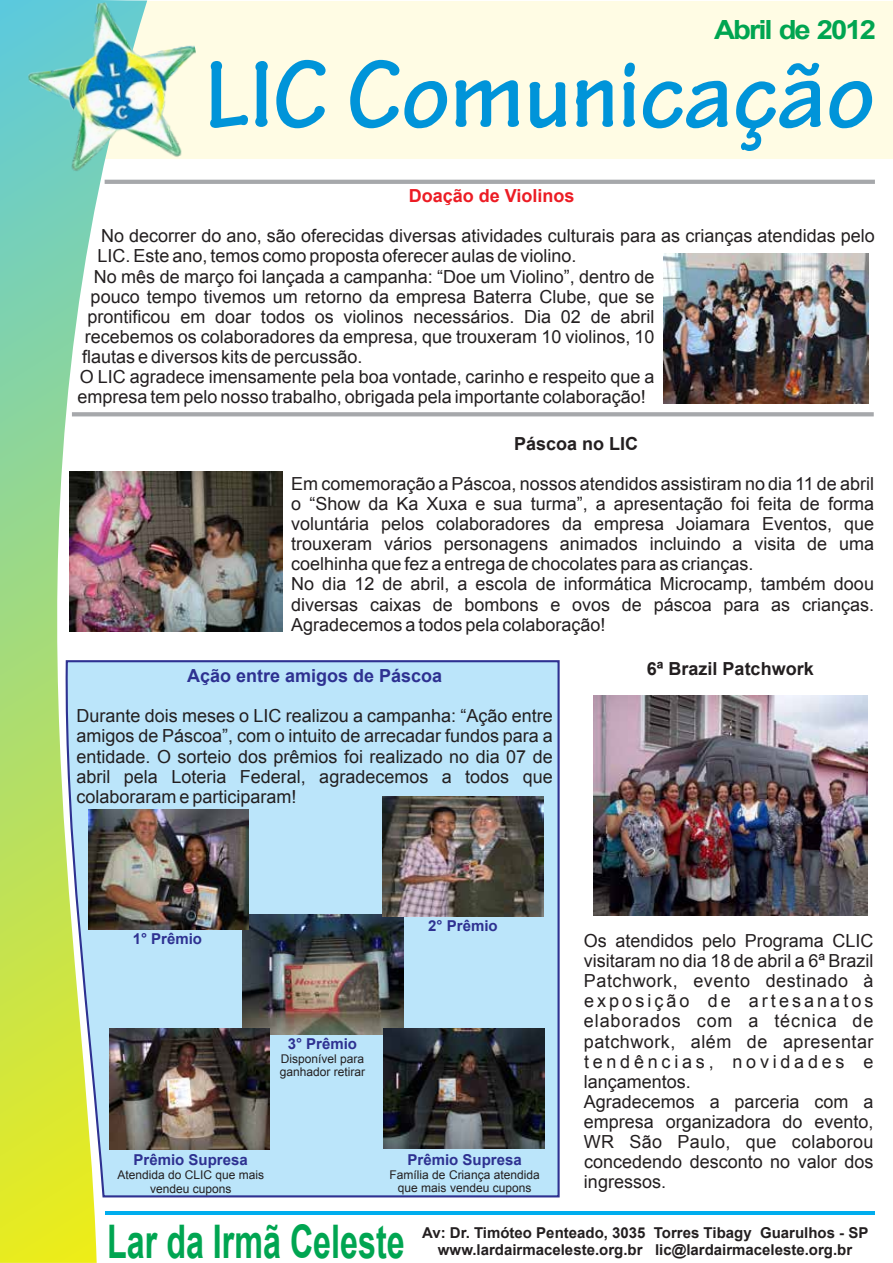
<style>
.page{position:relative;width:893px;height:1263px;background:#fff}
.page>*{position:absolute;margin:0;border:0;box-sizing:border-box;transform-origin:0 0}
.t1{font:700 101.4px "Tekton Pro";color:#0094d9}
.t2{font:700 46.35px "Arial";color:#00a551;scale:.7 1}
.t3{font:700 26.4px "Arial";letter-spacing:-.07em;color:#00a551;scale:1.11 1}
.t4{font:18px/20.1px "Arial";color:#231f20}
.t5{font:700 18px "Arial";color:#231f20}
.t6{font:700 18px "Arial";color:#2e3191}
.t7{font:700 18px "Arial";color:#ec1c24}
.t8{font:700 15px "Arial";color:#231f20}
.t9{font:700 15px "Arial";color:#2e3191}
.t10{font:12px/13.4px "Arial";color:#231f20;text-align:center}
</style>
<div class="page">
<div style="left:147px;top:660px;width:413px;height:538px;background:#bbe5fa"></div>
<div style="left:28px;top:1px;width:864px;height:157px;background:#fffce4"></div>
<svg style="left:0;top:0;width:147px;height:1263px"></svg>
<img style="left:19px;top:0;width:193px;height:180px">
<hr style="left:105px;top:1211px;width:769px;height:4px;background:#00adee">
<img style="left:70px;top:472px;width:213px;height:159px">
<img style="left:663px;top:253px;width:206px;height:150px">
<img style="left:594px;top:695px;width:273px;height:220px">
<img style="left:243px;top:914px;width:160px;height:120px">
<img style="left:384px;top:1028px;width:160px;height:121px">
<img style="left:109px;top:1029px;width:161px;height:120px">
<img style="left:383px;top:796px;width:160px;height:121px">
<img style="left:88px;top:809px;width:160px;height:120px">
<hr style="left:105px;top:180px;width:770px;height:4px;background:#a6a8ab">
<svg style="left:72px;top:412px;width:802px;height:4px;background:#aaacaf"></svg>
<h3 class="t3" style="left:714px;top:12px;width:147px">Abril de 2012</h3>
<h1 class="t1" style="left:205px;top:35px;width:672px">LIC Comunicação</h1>
<p class="t7" style="left:409px;top:184px;width:167px">Doação de Violinos</p>
<p class="t4" style="left:101px;top:226px;width:775px">No decorrer do ano, são oferecidas diversas atividades culturais para as crianças atendidas pelo</p>
<p class="t4" style="left:97px;top:246px;width:481px">LIC. Este ano, temos como proposta oferecer aulas de violino.</p>
<p class="t4" style="left:94px;top:266px;width:562px">No mês de março foi lançada a campanha: “Doe um Violino”, dentro de</p>
<p class="t4" style="left:91px;top:286px;width:565px">pouco tempo tivemos um retorno da empresa Baterra Clube, que se</p>
<p class="t4" style="left:88px;top:307px;width:568px">prontificou em doar todos os violinos necessários. Dia 02 de abril</p>
<p class="t4" style="left:85px;top:327px;width:571px">recebemos os colaboradores da empresa, que trouxeram 10 violinos, 10</p>
<p class="t4" style="left:82px;top:347px;width:282px">flautas e diversos kits de percussão.</p>
<p class="t4" style="left:80px;top:367px;width:576px">O LIC agradece imensamente pela boa vontade, carinho e respeito que a</p>
<p class="t4" style="left:78px;top:387px;width:570px">empresa tem pelo nosso trabalho, obrigada pela importante colaboração!</p>
<p class="t5" style="left:514px;top:431px;width:126px">Páscoa no LIC</p>
<p class="t4" style="left:291px;top:474px;width:584px">Em comemoração a Páscoa, nossos atendidos assistiram no dia 11 de abril o “Show da Ka Xuxa e sua turma”, a apresentação foi feita de forma voluntária pelos colaboradores da empresa Joiamara Eventos, que trouxeram vários personagens animados incluindo a visita de uma coelhinha que fez a entrega de chocolates para as crianças.<br>No dia 12 de abril, a escola de informática Microcamp, também doou diversas caixas de bombons e ovos de páscoa para as crianças.<br>Agradecemos a todos pela colaboração!</p>
<p class="t6" style="left:187px;top:664px;width:257px">Ação entre amigos de Páscoa</p>
<p class="t4" style="left:76px;top:706px;width:478px;text-align:justify">Durante dois meses o LIC realizou a campanha: “Ação entre amigos de Páscoa”, com o intuito de arrecadar fundos para a entidade. O sorteio dos prêmios foi realizado no dia 07 de abril pela Loteria Federal, agradecemos a todos que colaboraram e participaram!</p>
<p class="t5" style="left:647px;top:657px;width:168px">6ª Brazil Patchwork</p>
<p class="t9" style="left:133px;top:929px;width:71px">1° Prêmio</p>
<p class="t9" style="left:428px;top:916px;width:71px">2° Prêmio</p>
<p class="t9" style="left:288px;top:1033px;width:71px">3° Prêmio</p>
<p class="t10" style="left:280px;top:1052px;width:87px;text-align:left">Disponível para ganhador retirar</p>
<p class="t9" style="left:134px;top:1150px;width:116px">Prêmio Supresa</p>
<p class="t10" style="left:117px;top:1168px;width:148px">Atendida do CLIC que mais vendeu cupons</p>
<p class="t9" style="left:408px;top:1149px;width:116px">Prêmio Supresa</p>
<p class="t10" style="left:390px;top:1168px;width:152px">Família de Criança atendida que mais vendeu cupons</p>
<p class="t4" style="left:584px;top:931px;width:291px">Os atendidos pelo Programa CLIC visitaram no dia 18 de abril a 6ª Brazil<br>Patchwork, evento destinado à exposição de artesanatos elaborados com a técnica de patchwork, além de apresentar tendências, novidades e lançamentos.<br>Agradecemos a parceria com a empresa organizadora do evento,<br>WR São Paulo, que colaborou concedendo desconto no valor dos ingressos.</p>
<h2 class="t2" style="left:107px;top:1211px;width:426px">Lar da Irmã Celeste</h2>
<p class="t8" style="left:422px;top:1222px;width:448px">Av: Dr. Timóteo Penteado, 3035 Torres Tibagy Guarulhos - SP</p>
<p class="t8" style="left:438px;top:1239px;width:416px">www.lardairmaceleste.org.br lic@lardairmaceleste.org.br</p>
</div>
